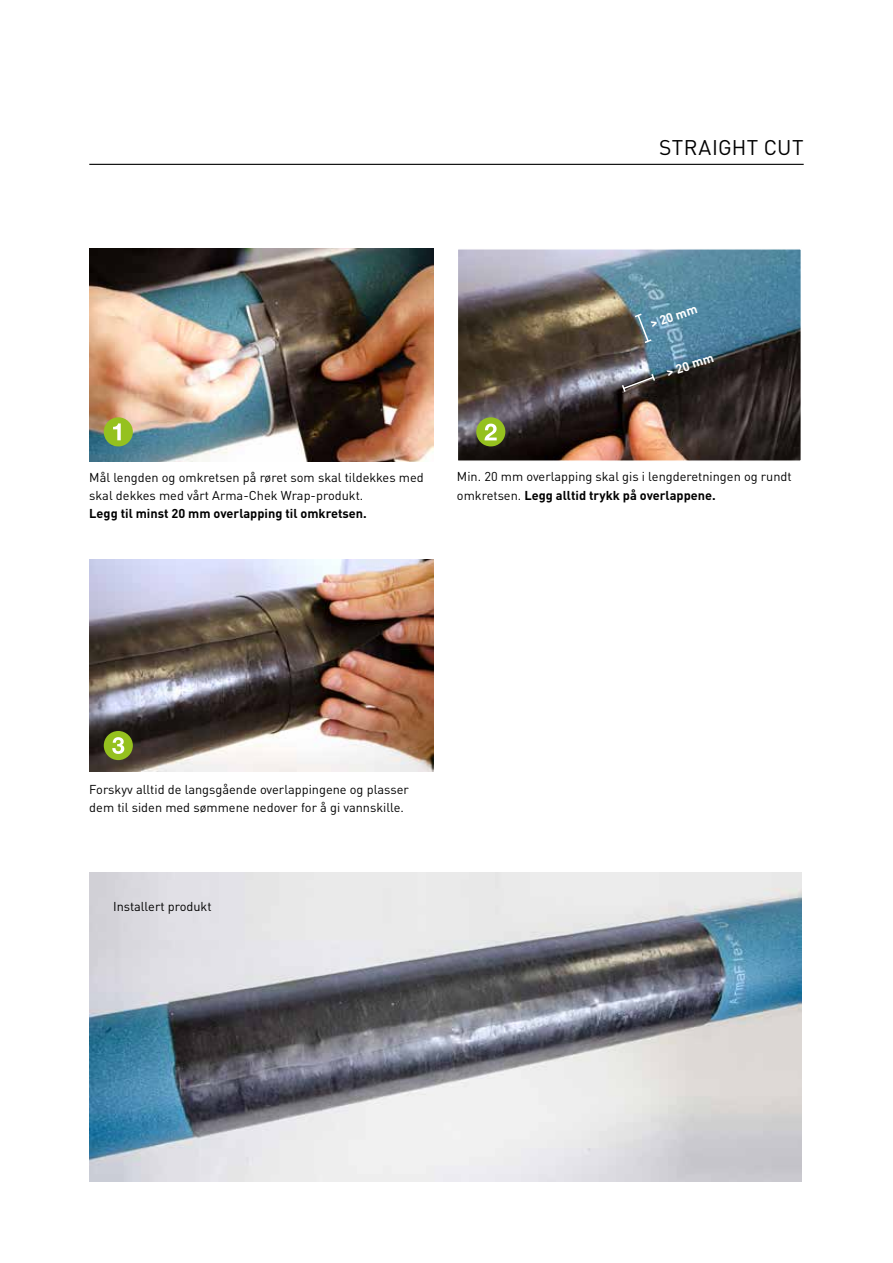
<style>
.page{position:relative;width:893px;height:1263px;background:#fff}
.page>*{position:absolute;margin:0;border:0;box-sizing:border-box;transform-origin:0 0}
.t1{font:21px "DIN Pro";letter-spacing:.02em;color:#000}
.t2{font:12.75px/18px "DIN Pro";color:#000}
.t3{font:700 12.75px "DIN Pro";color:#000}
.t4{font:700 12.75px "DIN Pro";color:#fff}
.s1{font-weight:700}
</style>
<div class="page">
<img style="left:90px;top:249px;width:344px;height:212px">
<img style="left:460px;top:251px;width:339px;height:208px">
<div style="left:457px;top:248px;width:345px;height:214px;border:2px solid #fff"></div>
<img style="left:89px;top:559px;width:344px;height:212px">
<div style="left:104px;top:417px;width:29px;height:29px;background:#95c11f;border-radius:50%"></div>
<svg style="left:113px;top:423px;width:8px;height:17px"></svg>
<div style="left:476px;top:417px;width:29px;height:29px;background:#95c11f;border-radius:50%"></div>
<svg style="left:485px;top:424px;width:12px;height:16px"></svg>
<div style="left:104px;top:731px;width:29px;height:29px;background:#95c11f;border-radius:50%"></div>
<svg style="left:112px;top:737px;width:12px;height:17px"></svg>
<hr style="left:89px;top:164px;width:715px;height:1px;background:#000">
<img style="left:89px;top:873px;width:712px;height:308px">
<svg style="left:621px;top:372px;width:35px;height:21px"></svg>
<svg style="left:633px;top:312px;width:20px;height:32px"></svg>
<h1 class="t1" style="left:659px;top:131px;width:146px">STRAIGHT CUT</h1>
<p class="t4" style="left:647px;top:314px;width:51px;rotate:-18deg">&gt; 20 mm</p>
<p class="t4" style="left:663px;top:362px;width:51px;rotate:-18deg">&gt; 20 mm</p>
<p class="t2" style="left:89px;top:467px;width:336px">Mål lengden og omkretsen på røret som skal tildekkes med skal dekkes med vårt Arma-Chek Wrap-produkt.</p>
<p class="t3" style="left:89px;top:502px;width:279px">Legg til minst 20 mm overlapping til omkretsen.</p>
<p class="t2" style="left:457px;top:467px;width:336px">Min. 20 mm overlapping skal gis i lengderetningen og rundt omkretsen. <span class="s1">Legg alltid trykk på overlappene.</span></p>
<p class="t2" style="left:89px;top:779px;width:321px">Forskyv alltid de langsgående overlappingene og plasser dem til siden med sømmene nedover for å gi vannskille.</p>
<p class="t2" style="left:113px;top:896px;width:100px">Installert produkt</p>
</div>
